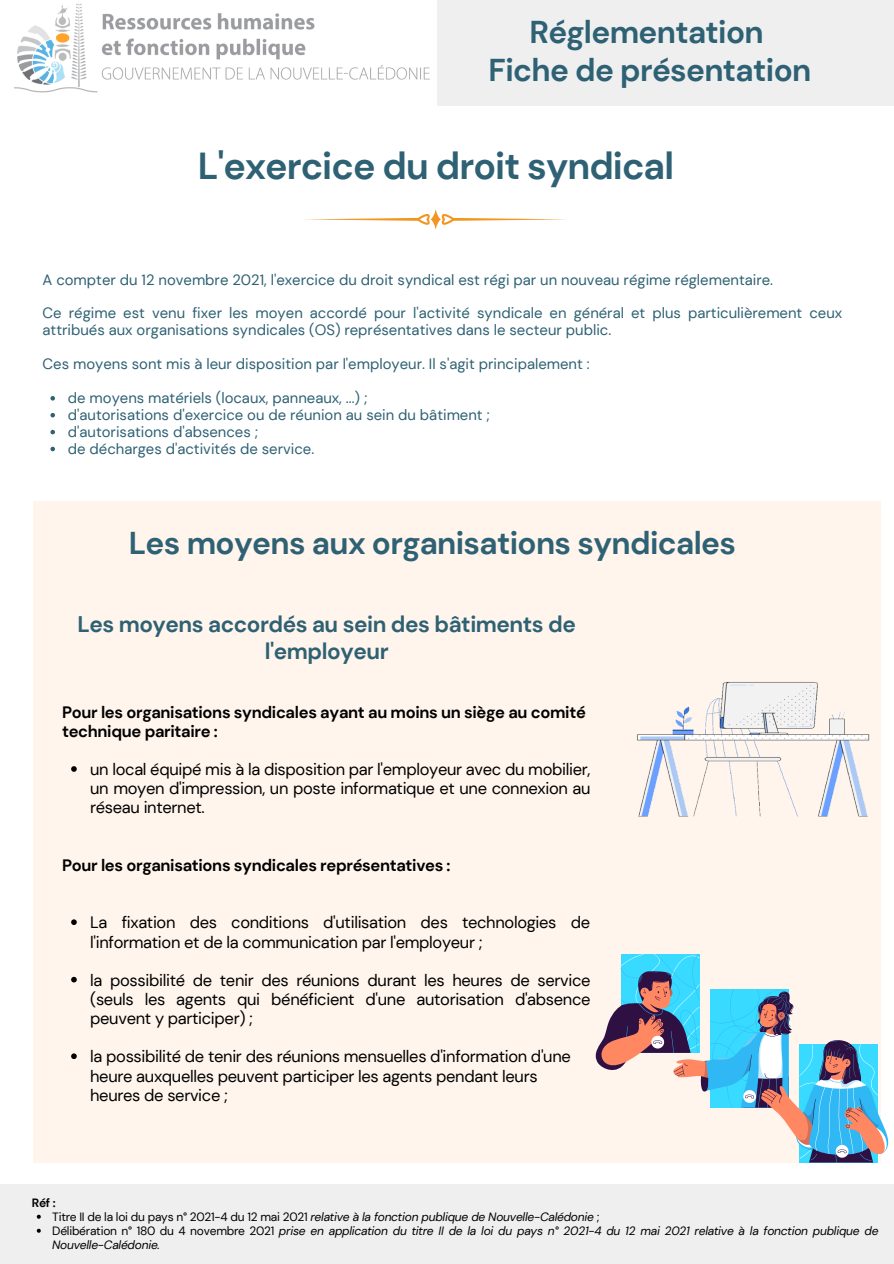
<style>
.page{position:relative;width:894px;height:1264px;background:#fff}
.page>*{position:absolute;margin:0;border:0;box-sizing:border-box;transform-origin:0 0}
.t1{font:700 37.5px "DM Sans";letter-spacing:-.025em;color:#2e6173}
.t2{font:700 31.5px "DM Sans";letter-spacing:-.02em;color:#2e6173}
.t3{font:700 22.5px/27px "DM Sans";letter-spacing:-.02em;color:#2e6173;text-align:center}
.t4{font:16.5px/19.2px "DM Sans";letter-spacing:-.02em;color:#000;text-align:justify}
.t5{font:700 16.5px/19.2px "DM Sans";letter-spacing:-.02em;color:#000}
.t6{font:14.85px/17px "DM Sans";color:#2e6173}
.t7{font:italic 12px/14px "DM Sans";letter-spacing:-.02em;color:#000}
.t8{font:700 12px "DM Sans";color:#000}
.s1{font-style:normal}
</style>
<div class="page">
<div style="left:0;top:0;width:893px;height:106px;background:#efeff0"></div>
<img style="left:0;top:0;width:436px;height:106px">
<svg style="left:305px;top:209px;width:262px;height:20px"></svg>
<div style="left:34px;top:501px;width:846px;height:661px;background:#fff5ec"></div>
<div style="left:0;top:1184px;width:893px;height:79px;background:#efeff0"></div>
<img style="left:637px;top:682px;width:233px;height:135px">
<svg style="left:595px;top:954px;width:294px;height:208px"></svg>
<svg style="left:50px;top:396px;width:5px;height:4px"></svg>
<svg style="left:50px;top:413px;width:5px;height:4px"></svg>
<svg style="left:50px;top:430px;width:5px;height:4px"></svg>
<svg style="left:50px;top:447px;width:5px;height:4px"></svg>
<svg style="left:37px;top:1214px;width:4px;height:4px"></svg>
<svg style="left:37px;top:1228px;width:4px;height:4px"></svg>
<svg style="left:71px;top:766px;width:6px;height:5px"></svg>
<svg style="left:71px;top:919px;width:6px;height:6px"></svg>
<svg style="left:71px;top:976px;width:6px;height:6px"></svg>
<svg style="left:71px;top:1053px;width:6px;height:6px"></svg>
<p class="t2" style="left:529px;top:12px;width:236px">Réglementation</p>
<p class="t2" style="left:488px;top:49px;width:324px">Fiche de présentation</p>
<p class="t1" style="left:198px;top:142px;width:477px">L'exercice du droit syndical</p>
<p class="t6" style="left:43px;top:271px;width:731px">A compter du 12 novembre 2021, l'exercice du droit syndical est régi par un nouveau régime réglementaire.</p>
<p class="t6" style="left:43px;top:305px;width:801px">Ce régime est venu fixer les moyen accordé pour l'activité syndicale en général et plus particulièrement ceux attribués aux organisations syndicales (OS) représentatives dans le secteur public.</p>
<p class="t6" style="left:43px;top:355px;width:548px">Ces moyens sont mis à leur disposition par l'employeur. Il s'agit principalement :</p>
<p class="t6" style="left:68px;top:389px;width:301px">de moyens matériels (locaux, panneaux, ...) ;</p>
<p class="t6" style="left:68px;top:406px;width:423px">d'autorisations d'exercice ou de réunion au sein du bâtiment ;</p>
<p class="t6" style="left:68px;top:423px;width:192px">d'autorisations d'absences ;</p>
<p class="t6" style="left:68px;top:440px;width:248px">de décharges d'activités de service.</p>
<p class="t2" style="left:129px;top:522px;width:608px">Les moyens aux organisations syndicales</p>
<p class="t3" style="left:77px;top:611px;width:500px">Les moyens accordés au sein des bâtiments de l'employeur</p>
<p class="t5" style="left:62px;top:702px;width:525px">Pour les organisations syndicales ayant au moins un siège au comité technique paritaire :</p>
<p class="t4" style="left:90px;top:760px;width:501px">un local équipé mis à la disposition par l'employeur avec du mobilier, un moyen d'impression, un poste informatique et une connexion au réseau internet.</p>
<p class="t5" style="left:62px;top:855px;width:390px">Pour les organisations syndicales représentatives :</p>
<p class="t4" style="left:90px;top:913px;width:501px">La fixation des conditions d'utilisation des technologies de l'information et de la communication par l'employeur ;</p>
<p class="t4" style="left:90px;top:970px;width:501px">la possibilité de tenir des réunions durant les heures de service (seuls les agents qui bénéficient d'une autorisation d'absence peuvent y participer) ;</p>
<p class="t4" style="left:90px;top:1047px;width:482px;text-align:left">la possibilité de tenir des réunions mensuelles d'information d'une heure auxquelles peuvent participer les agents pendant leurs heures de service ;</p>
<p class="t8" style="left:32px;top:1194px;width:25px">Réf :</p>
<p class="t7" style="left:52px;top:1209px;width:548px"><span class="s1">Titre II de la loi du pays n° 2021-4 du 12 mai 2021</span> relative à la fonction publique de Nouvelle-Calédonie <span class="s1">;</span></p>
<p class="t7" style="left:52px;top:1223px;width:827px"><span class="s1">Délibération n° 180 du 4 novembre 2021</span> prise en application du titre II de la loi du pays n° 2021-4 du 12 mai 2021 relative à la fonction publique de<br>Nouvelle-Calédonie.</p>
</div>
